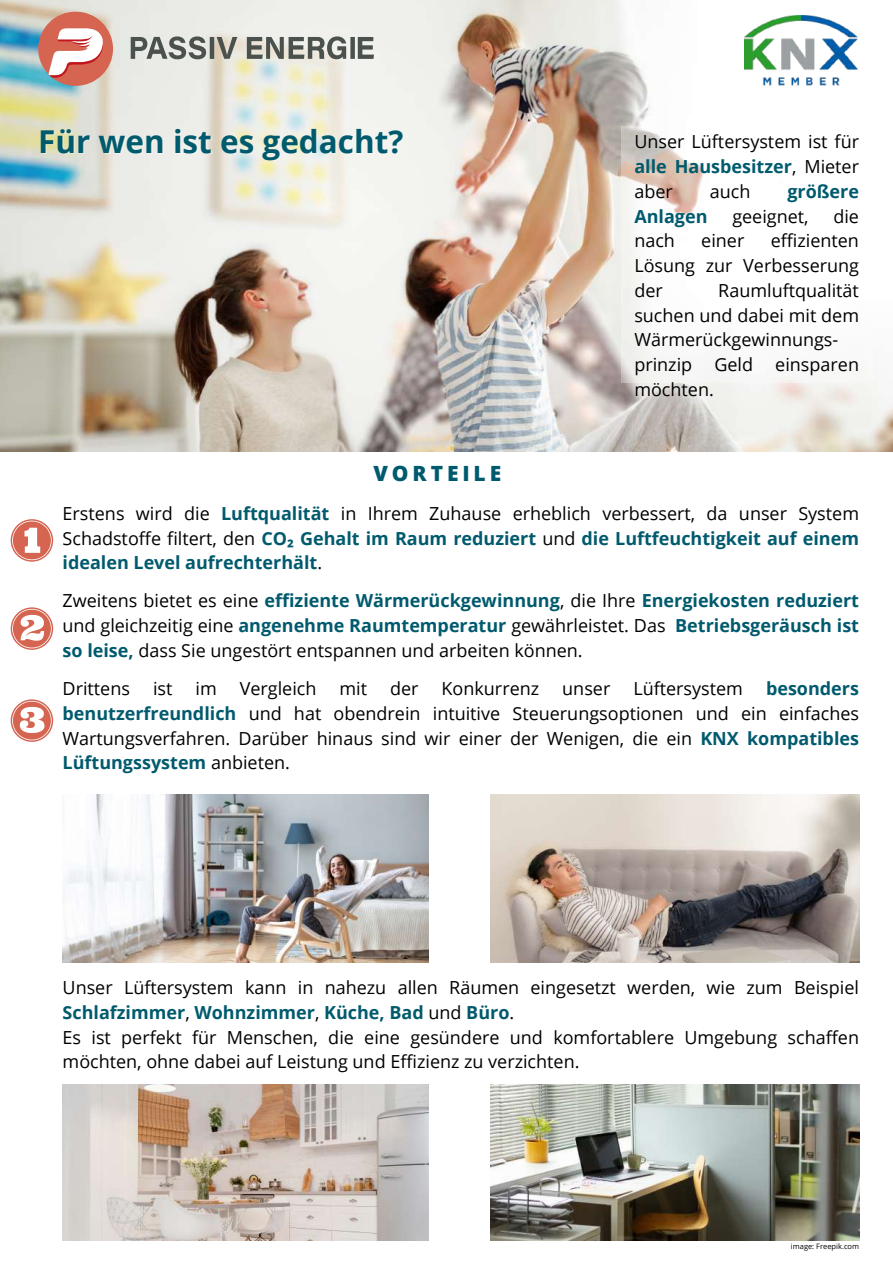
<style>
.page{position:relative;width:893px;height:1264px;background:#fff}
.page>*{position:absolute;margin:0;border:0;box-sizing:border-box;transform-origin:0 0}
.t1{font:700 31.5px "Open Sans";color:#005a6d}
.t2{font:800 21px "Open Sans";letter-spacing:.185em;color:#005a6d}
.t3{font:18px/24.8px "Open Sans";color:#000;text-align:justify}
.t4{font:700 18px/24.8px "Open Sans";color:#005a6d;text-align:justify}
.t5{font:7.5px "Open Sans";color:#000}
.s1{font-weight:700;color:#005a6d}
.s2{font-weight:400;color:#000}
.s3{font-family:"Noto Sans"}
</style>
<div class="page">
<img style="left:0;top:0;width:892px;height:451px">
<div style="left:38px;top:12px;width:75px;height:74px;background:#d56451;border-radius:50%"></div>
<svg style="left:48px;top:28px;width:56px;height:50px"></svg>
<svg style="left:131px;top:36px;width:243px;height:23px;background:#9d9f99"></svg>
<img style="left:490px;top:1084px;width:369px;height:156px">
<img style="left:63px;top:1084px;width:365px;height:156px">
<img style="left:490px;top:794px;width:369px;height:169px">
<img style="left:63px;top:794px;width:365px;height:169px">
<div style="left:621px;top:126px;width:251px;height:257px;background:#fff"></div>
<svg style="left:11px;top:519px;width:42px;height:42px"></svg>
<svg style="left:11px;top:607px;width:42px;height:43px"></svg>
<svg style="left:11px;top:699px;width:42px;height:43px"></svg>
<img style="left:744px;top:15px;width:113px;height:71px">
<h1 class="t1" style="left:38px;top:119px;width:366px">Für wen ist es gedacht?</h1>
<p class="t2" style="left:373px;top:458px;width:129px">VORTEILE</p>
<p class="t3" style="left:634px;top:129px;width:226px">Unser Lüftersystem ist für <span class="s1">alle Hausbesitzer</span>, Mieter aber</p>
<p class="t3" style="left:709px;top:178px;width:42px">auch</p>
<p class="t4" style="left:787px;top:178px;width:73px">größere</p>
<p class="t4" style="left:634px;top:203px;width:75px">Anlagen</p>
<p class="t3" style="left:732px;top:203px;width:78px">geeignet,</p>
<p class="t3" style="left:833px;top:203px;width:27px">die</p>
<p class="t3" style="left:634px;top:228px;width:42px">nach</p>
<p class="t3" style="left:701px;top:228px;width:45px">einer</p>
<p class="t3" style="left:634px;top:228px;width:226px;text-indent:136px">effizienten Lösung zur Verbesserung der</p>
<p class="t3" style="left:634px;top:277px;width:226px;text-align:left;text-indent:84px">Raumluftqualität suchen und dabei mit dem<br>Wärmerückgewinnungs&shy;prinzip Geld einsparen möchten.</p>
<p class="t4" style="left:63px;top:500px;width:797px"><span class="s2">Erstens wird die</span> Luftqualität <span class="s2">in Ihrem Zuhause erheblich verbessert, da unser System Schadstoffe filtert, den</span> CO<span class="s3">₂</span> Gehalt im Raum reduziert <span class="s2">und</span> die Luftfeuchtigkeit auf einem idealen Level aufrechterhält<span class="s2">.</span></p>
<p class="t3" style="left:63px;top:588px;width:798px">Zweitens bietet es eine <span class="s1">effiziente Wärmerückgewinnung</span>, die Ihre <span class="s1">Energiekosten reduziert </span>und gleichzeitig eine <span class="s1">angenehme Raumtemperatur</span> gewährleistet. Das <span class="s1">Betriebsgeräusch ist so leise,</span> dass Sie ungestört entspannen und arbeiten können.</p>
<p class="t3" style="left:63px;top:676px;width:69px">Drittens</p>
<p class="t3" style="left:153px;top:676px;width:21px">ist</p>
<p class="t3" style="left:195px;top:676px;width:23px">im</p>
<p class="t3" style="left:240px;top:676px;width:78px">Vergleich</p>
<p class="t3" style="left:339px;top:676px;width:29px">mit</p>
<p class="t3" style="left:390px;top:676px;width:30px">der</p>
<p class="t3" style="left:441px;top:676px;width:99px">Konkurrenz</p>
<p class="t3" style="left:562px;top:676px;width:50px">unser</p>
<p class="t3" style="left:633px;top:676px;width:111px">Lüftersystem</p>
<p class="t3" style="left:63px;top:676px;width:797px;text-indent:703px"><span class="s1">besonders benutzerfreundlich</span> und hat obendrein intuitive Steuerungsoptionen und ein einfaches Wartungsverfahren. Darüber hinaus sind wir einer der Wenigen, die ein <span class="s1">KNX kompatibles Lüftungssystem</span> anbieten.</p>
<p class="t3" style="left:63px;top:974px;width:797px;text-align:left">Unser Lüftersystem kann in nahezu allen Räumen eingesetzt werden, wie zum Beispiel <span class="s1">Schlafzimmer</span>, <span class="s1">Wohnzimmer</span>, <span class="s1">Küche, Bad</span> und <span class="s1">Büro</span>.<br>Es ist perfekt für Menschen, die eine gesündere und komfortablere Umgebung schaffen möchten, ohne dabei auf Leistung und Effizienz zu verzichten.</p>
<p class="t5" style="left:790px;top:1240px;width:70px">image: Freepik.com</p>
</div>
